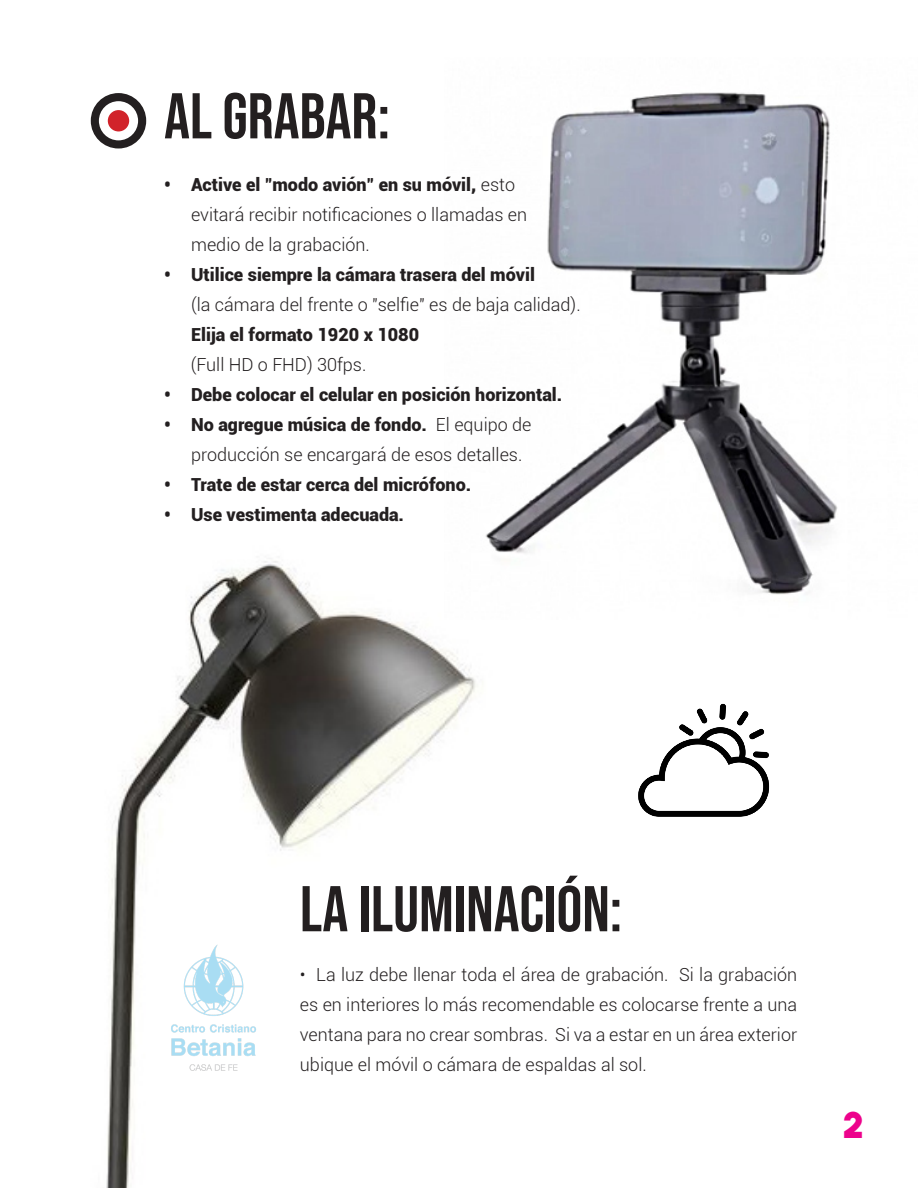
<style>
.page{position:relative;width:918px;height:1188px;background:#fff}
.page>*{position:absolute;margin:0;border:0;box-sizing:border-box;transform-origin:0 0}
.t1{font:64.5px "Bebas Neue";color:#231f20}
.t2{font:36px "The Bold Font";color:#ed028c}
.t3{font:300 18px/30px "Roboto";color:#231f20}
.t4{font:900 18px/30px "Roboto";color:#231f20}
.s1{font-weight:900}
.s2{font-weight:300}
</style>
<div class="page">
<img style="left:106px;top:561px;width:370px;height:627px">
<img style="left:444px;top:92px;width:394px;height:528px">
<div style="left:91px;top:93px;width:55px;height:55px;border:8px solid #231f20;border-radius:50%"></div>
<div style="left:108px;top:110px;width:21px;height:21px;background:#d1232a;border-radius:50%"></div>
<img style="left:638px;top:703px;width:132px;height:114px">
<img style="left:148px;top:911px;width:131px;height:193px">
<p class="t1" style="left:164px;top:80px;width:227px">al GRABAR:</p>
<p class="t3" style="left:191px;top:169px;width:338px;text-indent:-27px"><span class="s1">• Active el "modo avión" en su móvil,</span> esto evitará recibir notificaciones o llamadas en medio de la grabación.</p>
<p class="t4" style="left:191px;top:258px;width:391px;text-indent:-27px">• Utilice siempre la cámara trasera del móvil<br><span class="s2">(la cámara del frente o "selfie" es de baja calidad).<br></span>Elija el formato 1920 x 1080</p>
<p class="t3" style="left:191px;top:349px;width:177px">(Full HD o FHD) 30fps.</p>
<p class="t4" style="left:164px;top:378px;width:400px">• Debe colocar el celular en posición horizontal.</p>
<p class="t3" style="left:191px;top:409px;width:342px;text-indent:-27px"><span class="s1">• No agregue música de fondo.</span> El equipo de producción se encargará de esos detalles.</p>
<p class="t4" style="left:164px;top:468px;width:309px">• Trate de estar cerca del micrófono.</p>
<p class="t4" style="left:164px;top:498px;width:241px">• Use vestimenta adecuada.</p>
<p class="t1" style="left:300px;top:872px;width:324px">LA ILUMINACIÓN:</p>
<p class="t3" style="left:300px;top:959px;width:499px;text-align:justify">• La luz debe llenar toda el área de grabación. Si la grabación es en interiores lo más recomendable es colocarse frente a una ventana para no crear sombras. Si va a estar en un área exterior ubique el móvil o cámara de espaldas al sol.</p>
<h2 class="t2" style="left:842px;top:1102px;width:23px">2</h2>
</div>
